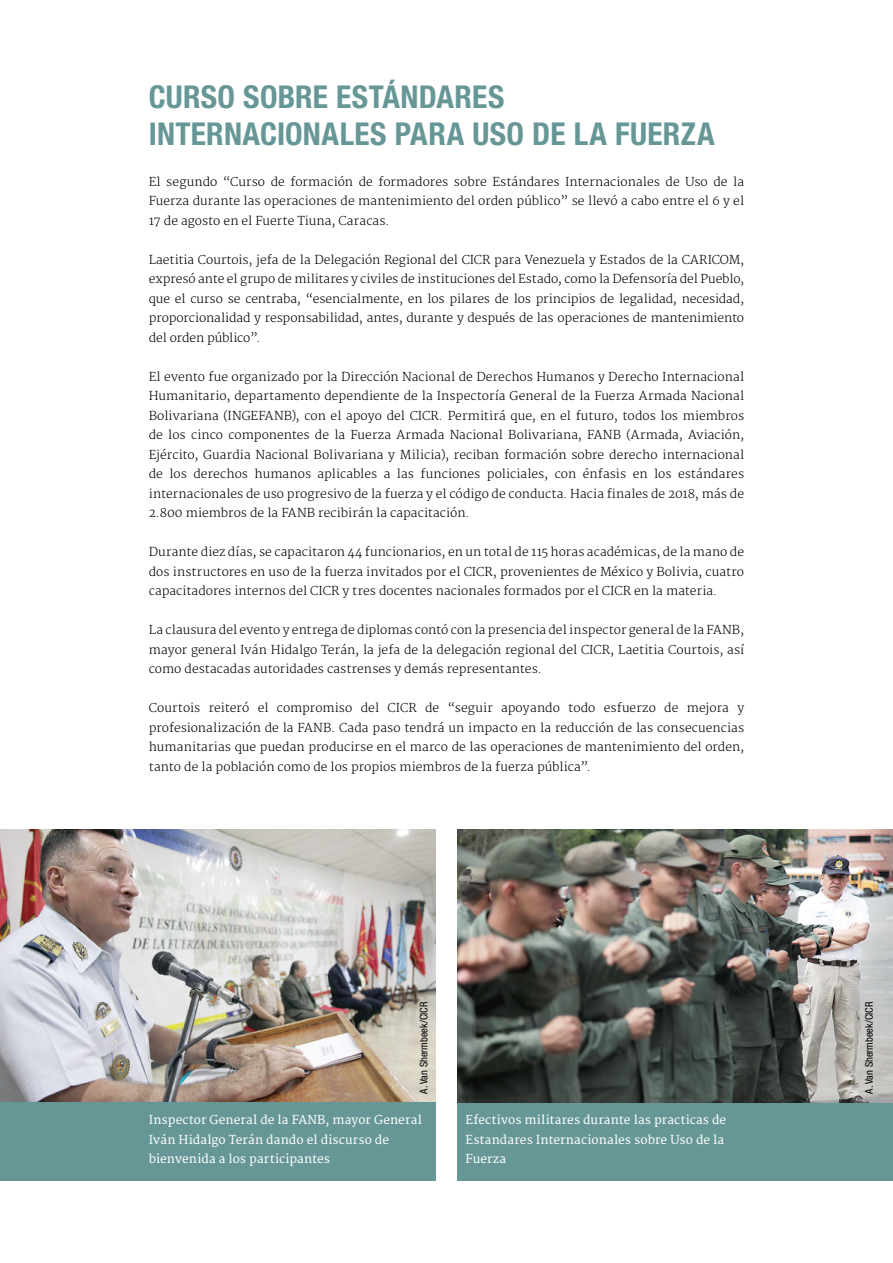
<style>
.page{position:relative;width:893px;height:1263px;background:#fff}
.page>*{position:absolute;margin:0;border:0;box-sizing:border-box;transform-origin:0 0}
.t1{font:700 condensed 31.5px/37.5px "Helvetica Neue LT Std";letter-spacing:.01em;color:#669796}
.t2{font:300 12px/19.5px "Merriweather";color:#000;text-align:justify}
.t3{font:12px/19.5px "Merriweather";letter-spacing:.01em;color:#fff}
.t4{font:condensed 10.5px "Helvetica Neue LT Std";color:#000}
</style>
<div class="page">
<div style="left:457px;top:1102px;width:436px;height:78px;background:#669796"></div>
<img style="left:457px;top:829px;width:436px;height:273px">
<img style="left:0;top:829px;width:436px;height:273px">
<div style="left:0;top:1102px;width:436px;height:78px;background:#669796"></div>
<h1 class="t1" style="left:149px;top:77px;width:567px">CURSO SOBRE ESTÁNDARES<br>INTERNACIONALES PARA USO DE LA FUERZA</h1>
<p class="t2" style="left:149px;top:172px;width:597px">El segundo “Curso de formación de formadores sobre Estándares Internacionales de Uso de la Fuerza durante las operaciones de mantenimiento del orden público” se llevó a cabo entre el 6 y el 17 de agosto en el Fuerte Tiuna, Caracas.</p>
<p class="t2" style="left:149px;top:250px;width:597px">Laetitia Courtois, jefa de la Delegación Regional del CICR para Venezuela y Estados de la CARICOM, expresó ante el grupo de militares y civiles de instituciones del Estado, como la Defensoría del Pueblo, que el curso se centraba, “esencialmente, en los pilares de los principios de legalidad, necesidad, proporcionalidad y responsabilidad, antes, durante y después de las operaciones de mantenimiento del orden público”.</p>
<p class="t2" style="left:149px;top:367px;width:597px">El evento fue organizado por la Dirección Nacional de Derechos Humanos y Derecho Internacional Humanitario, departamento dependiente de la Inspectoría General de la Fuerza Armada Nacional Bolivariana (INGEFANB), con el apoyo del CICR. Permitirá que, en el futuro, todos los miembros de los cinco componentes de la Fuerza Armada Nacional Bolivariana, FANB (Armada, Aviación, Ejército, Guardia Nacional Bolivariana y Milicia), reciban formación sobre derecho internacional de los derechos humanos aplicables a las funciones policiales, con énfasis en los estándares internacionales de uso progresivo de la fuerza y el código de conducta. Hacia finales de 2018, más de 2.800 miembros de la FANB recibirán la capacitación.</p>
<p class="t2" style="left:149px;top:543px;width:597px">Durante diez días, se capacitaron 44 funcionarios, en un total de 115 horas académicas, de la mano de dos instructores en uso de la fuerza invitados por el CICR, provenientes de México y Bolivia, cuatro capacitadores internos del CICR y tres docentes nacionales formados por el CICR en la materia.</p>
<p class="t2" style="left:149px;top:621px;width:597px">La clausura del evento y entrega de diplomas contó con la presencia del inspector general de la FANB, mayor general Iván Hidalgo Terán, la jefa de la delegación regional del CICR, Laetitia Courtois, así como destacadas autoridades castrenses y demás representantes.</p>
<p class="t2" style="left:149px;top:699px;width:597px">Courtois reiteró el compromiso del CICR de “seguir apoyando todo esfuerzo de mejora y profesionalización de la FANB. Cada paso tendrá un impacto en la reducción de las consecuencias humanitarias que puedan producirse en el marco de las operaciones de mantenimiento del orden, tanto de la población como de los propios miembros de la fuerza pública”.</p>
<p class="t4" style="left:418px;top:1094px;width:93px;rotate:-90deg">A. Van Shermbeek/CICR</p>
<p class="t4" style="left:863px;top:1094px;width:93px;rotate:-90deg">A. Van Shermbeek/CICR</p>
<p class="t3" style="left:149px;top:1111px;width:274px">Inspector General de la FANB, mayor General<br>Iván Hidalgo Terán dando el discurso de bienvenida a los participantes</p>
<p class="t3" style="left:466px;top:1111px;width:262px">Efectivos militares durante las practicas de<br>Estandares Internacionales sobre Uso de la<br>Fuerza</p>
</div>
